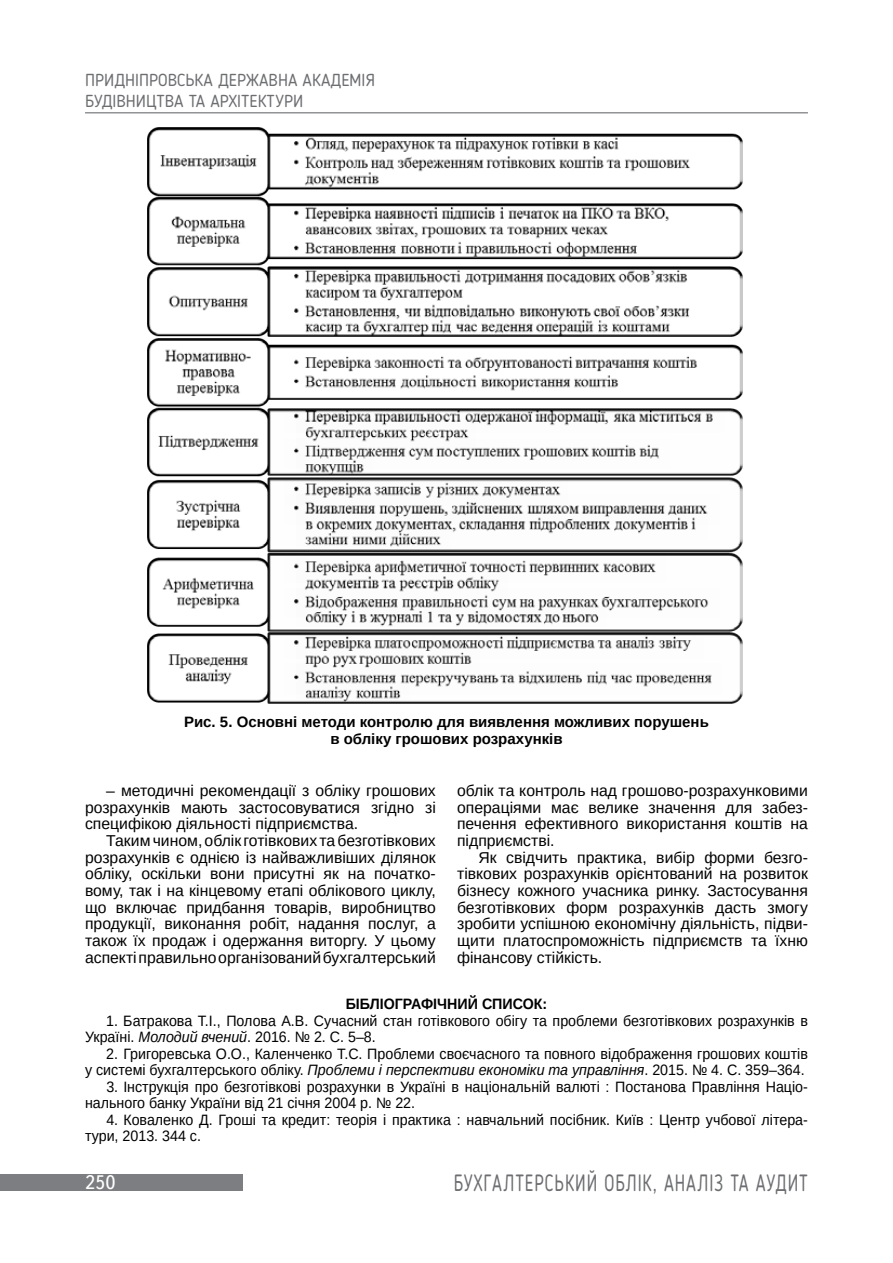
<style>
.page{position:relative;width:893px;height:1263px;background:#fff}
.page>*{position:absolute;margin:0;border:0;box-sizing:border-box;transform-origin:0 0}
.t1{font:23.4px "Blogger Sans";letter-spacing:.05em;color:#6d6e71;scale:.77 1}
.t2{font:19.5px "Ukrainian Text";color:#fff}
.t3{font:17.25px/20.7px "Blogger Sans";color:#6d6e71}
.t4{font:15.75px/16.6px "Arimo";color:#000;text-align:justify}
.t5{font:15px/16.5px "Arimo";color:#000;scale:.95 1}
.t6{font:700 15px/16.5px "Arimo";color:#000;text-align:center}
.t7{font:700 15px "Arimo";color:#000;scale:.95 1}
.s1{font-style:italic}
</style>
<div class="page">
<hr style="left:85px;top:112px;width:723px;height:1px;background:#6d6e71">
<div style="left:0;top:1173px;width:242px;height:17px;background:#7d7e81"></div>
<img style="left:148px;top:128px;width:594px;height:576px">
<p class="t3" style="left:85px;top:69px;width:291px">ПРИДНІПРОВСЬКА ДЕРЖАВНА АКАДЕМІЯ<br>БУДІВНИЦТВА ТА АРХІТЕКТУРИ</p>
<p class="t6" style="left:184px;top:714px;width:526px">Риc. 5. Оcновнi методи контролю для виявлення можливих порушень в облiку грошових розрахункiв</p>
<p class="t4" style="left:85px;top:782px;width:352px;text-indent:21px">– методичні рекомендації з обліку грошових розрахунків мають застосовуватися згідно зі специфікою діяльності підприємства.</p>
<p class="t4" style="left:85px;top:832px;width:352px;text-indent:21px">Таким чином, облiк готiвкових та безготiвкових розрахункiв є однiєю iз найважливiших дiлянок облiку, оcкiльки вони приcутнi як на початко&shy;вому, так i на кiнцевому етапі облiкового циклу, що включає придбання товарiв, виробництво продукцiї, виконання робiт, надання поcлуг, а також їх продаж i одержання виторгу. У цьому аcпектi правильно органiзований бухгалтерcький</p>
<p class="t4" style="left:457px;top:782px;width:352px">облiк та контроль над грошово-розрахунковими операцiями має велике значення для забез&shy;печення ефективного викориcтання коштiв на пiдприємcтвi.</p>
<p class="t4" style="left:457px;top:849px;width:352px;text-indent:21px">Як свідчить практика, вибір форми безго&shy;тівкових розрахунків орієнтований на розвиток бізнесу кожного учасника ринку. Застосування безготівкових форм розрахунків дасть змогу зробити успішною економічну діяльність, підви&shy;щити платоспроможність підприємств та їхню фінансову стійкість.</p>
<p class="t7" style="left:346px;top:994px;width:214px">БІБЛІОГРАФІЧНИЙ СПИСОК:</p>
<p class="t5" style="left:85px;top:1012px;width:762px;text-indent:21px">1. Батракова Т.І., Полова А.В. Сучасний стан готівкового обігу та проблеми безготівкових розрахунків в<br>Україні. <span class="s1">Молодий вчений</span>. 2016. № 2. С. 5–8.</p>
<p class="t5" style="left:85px;top:1045px;width:762px;text-align:right">2. Григоревська О.О., Каленченко Т.С. Проблеми своєчасного та повного відображення грошових коштів<br>у системі бухгалтерського обліку. <span class="s1">Проблеми і перспективи економіки та управління</span>. 2015. № 4. С. 359–364.</p>
<p class="t5" style="left:85px;top:1078px;width:762px;text-indent:21px">3. Інструкція про безготівкові розрахунки в Україні в національній валюті : Постанова Правління Націо&shy;нального банку України від 21 січня 2004 р. № 22.</p>
<p class="t5" style="left:85px;top:1111px;width:762px;text-indent:21px">4. Коваленко Д. Гроші та кредит: теорія і практика : навчальний посібник. Київ : Центр учбової літера&shy;тури, 2013. 344 с.</p>
<p class="t2" style="left:85px;top:1172px;width:32px">250</p>
<h1 class="t1" style="left:454px;top:1168px;width:462px">БУХГАЛТЕРСЬКИЙ ОБЛІК, АНАЛІЗ ТА АУДИТ</h1>
</div>
